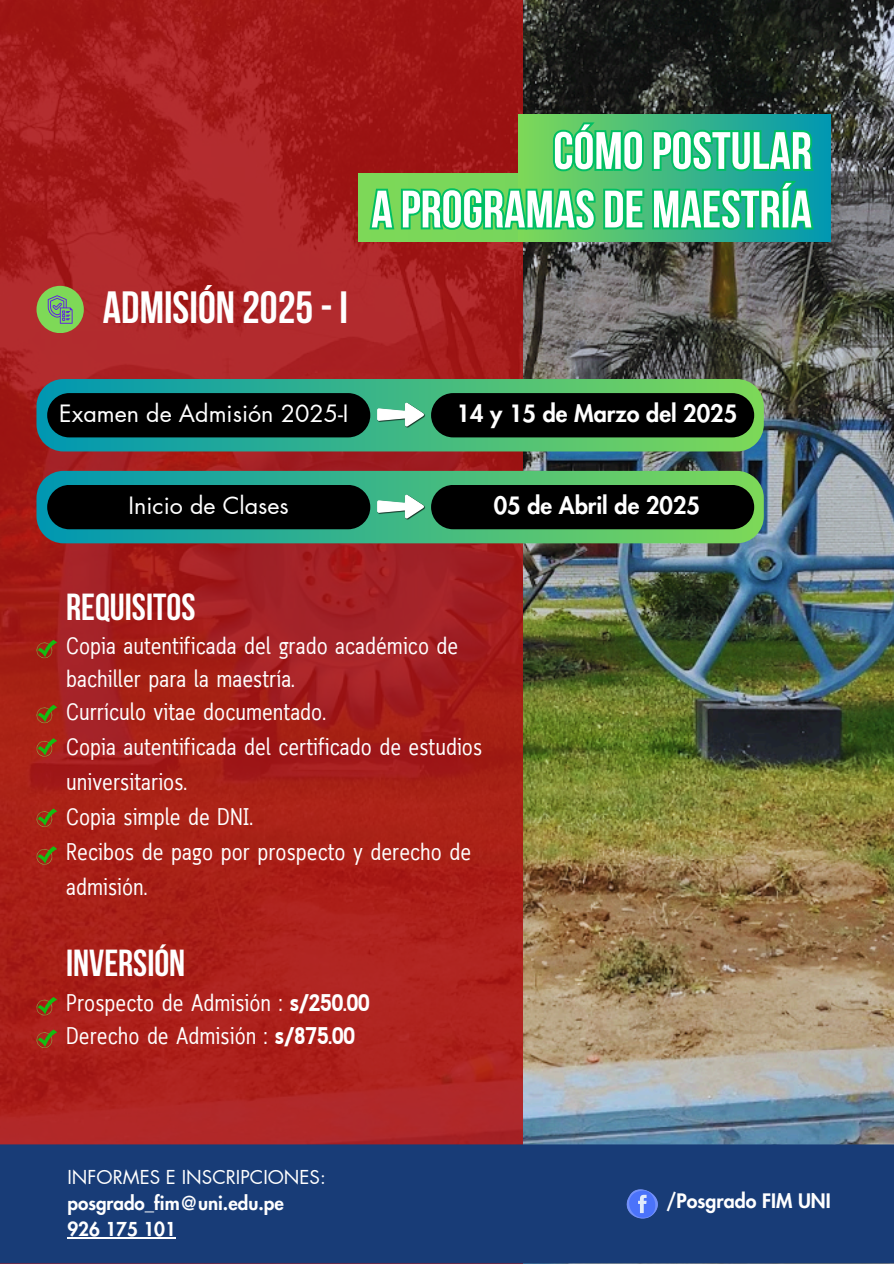
<style>
.page{position:relative;width:894px;height:1264px;background:#fff}
.page>*{position:absolute;margin:0;border:0;box-sizing:border-box;transform-origin:0 0}
.t1{font:700 52.5px/58.5px "Bebas Neue";color:#fff;text-align:right}
.t2{font:700 45px "Bebas Neue";color:#fff}
.t3{font:700 37.5px "Bebas Neue";color:#fff}
.t4{font:24px/34.2px "Cloud Cond";color:#fff}
.t5{font:23.25px "Futura LT Pro";color:#fff}
.t6{font:800 23.25px "Futura LT Pro";color:#fff}
.t7{font:800 19.5px "Futura LT Pro";color:#fff}
.t8{font:800 18.75px "Futura LT Pro";color:#fff}
.t9{font:18.75px "Futura LT Pro";color:#fff}
.s1{font-weight:700}
</style>
<div class="page">
<img style="left:0;top:0;width:523px;height:1144px">
<div style="left:36px;top:286px;width:48px;height:47px;background:#7ed957;border-radius:50%"></div>
<div style="left:358px;top:174px;width:535px;height:67px;background:#7cd859"></div>
<img style="left:523px;top:0;width:370px;height:1144px">
<div style="left:0;top:1144px;width:893px;height:119px;background:#183c77"></div>
<svg style="left:36px;top:379px;width:727px;height:72px"></svg>
<div style="left:431px;top:393px;width:323px;height:44px;background:#000;border-radius:22px"></div>
<img style="left:376px;top:403px;width:50px;height:26px">
<div style="left:47px;top:393px;width:323px;height:44px;background:#000;border-radius:22px"></div>
<div style="left:518px;top:115px;width:312px;height:126px;background:linear-gradient(to right,#7ed957,#0197b1)"></div>
<svg style="left:36px;top:471px;width:727px;height:72px"></svg>
<div style="left:431px;top:485px;width:323px;height:44px;background:#000;border-radius:22px"></div>
<img style="left:376px;top:495px;width:50px;height:25px">
<div style="left:47px;top:485px;width:323px;height:44px;background:#000;border-radius:22px"></div>
<svg style="left:48px;top:295px;width:24px;height:28px"></svg>
<svg style="left:36px;top:639px;width:23px;height:19px"></svg>
<hr style="left:67px;top:1237px;width:109px;height:1px;background:#fff">
<svg style="left:367px;top:90px;width:449px;height:143px"></svg>
<svg style="left:36px;top:704px;width:23px;height:19px"></svg>
<svg style="left:36px;top:737px;width:23px;height:19px"></svg>
<svg style="left:36px;top:808px;width:23px;height:19px"></svg>
<svg style="left:36px;top:845px;width:23px;height:19px"></svg>
<svg style="left:36px;top:996px;width:23px;height:19px"></svg>
<svg style="left:36px;top:1029px;width:23px;height:18px"></svg>
<img style="left:618px;top:1179px;width:47px;height:48px">
<h1 class="t2" style="left:103px;top:289px;width:246px">ADMISIÓN 2025 - I</h1>
<p class="t1" style="left:371px;top:126px;width:442px">CÓMOPOSTULAR<br>A PROGRAMAS DE MAESTRÍA</p>
<p class="t5" style="left:59px;top:403px;width:290px">Examen de Admisión 2025-I</p>
<p class="t6" style="left:456px;top:403px;width:282px">14 y 15 de Marzo del 2025</p>
<h6 class="t5" style="left:129px;top:495px;width:162px">Inicio de Clases</h6>
<h5 class="t6" style="left:493px;top:495px;width:208px">05 de Abril de 2025</h5>
<p class="t3" style="left:66px;top:591px;width:131px">REQUISITOS</p>
<h5 class="t4" style="left:66px;top:630px;width:417px">Copia autentificada del grado académico de bachiller para la maestría.<br>Currículo vitae documentado.<br>Copia autentificada del certificado de estudios universitarios.<br>Copia simple de DNI.</h5>
<h3 class="t4" style="left:66px;top:836px;width:406px;line-height:34.8px">Recibos de pago por prospecto y derecho de admisión.</h3>
<h6 class="t3" style="left:66px;top:947px;width:121px">INVERSIÓN</h6>
<p class="t4" style="left:66px;top:987px;width:305px">Prospecto de Admisión : <span class="s1">s/250.00</span></p>
<p class="t4" style="left:66px;top:1020px;width:290px">Derecho de Admisión : <span class="s1">s/875.00</span></p>
<p class="t9" style="left:67px;top:1168px;width:260px">INFORMES E INSCRIPCIONES:</p>
<h2 class="t8" style="left:67px;top:1194px;width:218px">posgrado_fim@uni.edu.pe</h2>
<h6 class="t8" style="left:67px;top:1220px;width:110px">926 175 101</h6>
<p class="t7" style="left:666px;top:1192px;width:166px">/Posgrado FIM UNI</p>
</div>
